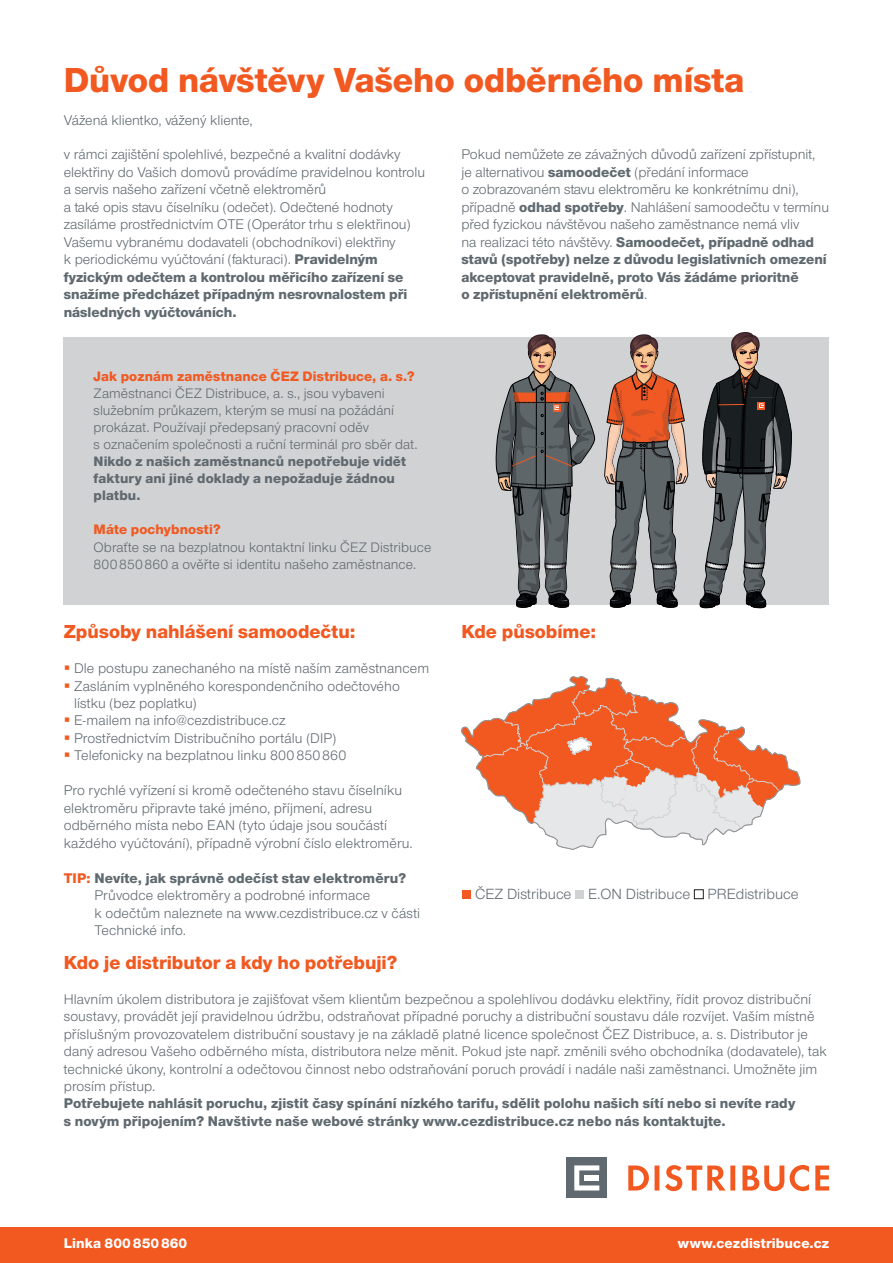
<style>
.page{position:relative;width:893px;height:1263px;background:#fff}
.page>*{position:absolute;margin:0;border:0;box-sizing:border-box;transform-origin:0 0}
.t1{font:800 36px "Nimbus CEZOT";color:#f15921}
.t2{font:800 19.5px "Nimbus CEZOT";color:#f15921}
.t3{font:15.3px "Nimbus CEZOT";color:#5f696f}
.t4{font:14.55px/17.4px "Nimbus CEZOT";color:#5f696f}
.t5{font:800 14.55px/17.4px "Nimbus CEZOT";letter-spacing:.01em;color:#5f696f}
.t6{font:800 14.55px "Nimbus CEZOT";letter-spacing:.01em;color:#fff}
.t7{font:14.25px/17.1px "Nimbus CEZOT";letter-spacing:.005em;color:#5f696f}
.t8{font:800 14.25px/17.1px "Nimbus CEZOT";letter-spacing:.01em;color:#5f696f}
.t9{font:800 14.25px "Nimbus CEZOT";letter-spacing:.01em;color:#f15921}
.s1{font-weight:800}
.s2{color:#f15921}
.s3{font-weight:800;color:#f15921}
</style>
<div class="page">
<div style="left:567px;top:1158px;width:40px;height:40px;background:#5f696f"></div>
<svg style="left:574px;top:1165px;width:25px;height:25px"></svg>
<div style="left:584px;top:1175px;width:15px;height:5px;background:#fff"></div>
<svg style="left:628px;top:1165px;width:201px;height:26px"></svg>
<div style="left:64px;top:337px;width:765px;height:268px;background:#d1d2d4"></div>
<svg style="left:604px;top:334px;width:84px;height:274px"></svg>
<svg style="left:700px;top:332px;width:92px;height:277px"></svg>
<svg style="left:496px;top:334px;width:99px;height:274px"></svg>
<div style="left:0;top:1228px;width:893px;height:35px;background:#f15921"></div>
<svg style="left:461px;top:676px;width:340px;height:174px"></svg>
<div style="left:462px;top:890px;width:9px;height:9px;background:#f15921"></div>
<div style="left:575px;top:890px;width:9px;height:9px;background:#d1d2d4"></div>
<div style="left:694px;top:889px;width:10px;height:10px;border:1px solid #231f20"></div>
<h1 class="t1" style="left:64px;top:59px;width:682px">Důvod návštěvy Vašeho odběrného místa</h1>
<p class="t4" style="left:64px;top:111px;width:190px">Vážená klientko, vážený kliente,</p>
<p class="t4" style="left:64px;top:146px;width:363px">v rámci zajištění spolehlivé, bezpečné a kvalitní dodávky elektřiny do Vašich domovů provádíme pravidelnou kontrolu a servis našeho zařízení včetně elektroměrů<br>a také opis stavu číselníku (odečet). Odečtené hodnoty zasíláme prostřednictvím OTE (Operátor trhu s elektřinou)<br>Vašemu vybranému dodavateli (obchodníkovi) elektřiny<br>k periodickému vyúčtování (fakturaci). <span class="s1">Pravidelným fyzickým odečtem a kontrolou měřicího zařízení se snažíme předcházet případným nesrovnalostem při následných vyúčtováních.</span></p>
<p class="t4" style="left:461px;top:146px;width:369px">Pokud nemůžete ze závažných důvodů zařízení zpřístupnit, je alternativou <span class="s1">samoodečet</span> (předání informace<br>o zobrazovaném stavu elektroměru ke konkrétnímu dni), případně <span class="s1">odhad spotřeby</span>. Nahlášení samoodečtu v termínu před fyzickou návštěvou našeho zaměstnance nemá vliv<br>na realizaci této návštěvy. <span class="s1">Samoodečet, případně odhad stavů (spotřeby) nelze z důvodu legislativních omezení akceptovat pravidelně, proto Vás žádáme prioritně<br>o zpřístupnění elektroměrů</span>.</p>
<p class="t9" style="left:94px;top:368px;width:323px">Jak poznám zaměstnance ČEZ Distribuce, a. s.?</p>
<p class="t7" style="left:94px;top:384px;width:326px">Zaměstnanci ČEZ Distribuce, a. s., jsou vybaveni služebním průkazem, kterým se musí na požádání prokázat. Používají předepsaný pracovní oděv<br>s označením společnosti a ruční terminál pro sběr dat.</p>
<p class="t8" style="left:94px;top:453px;width:314px">Nikdo z našich zaměstnanců nepotřebuje vidět faktury ani jiné doklady a nepožaduje žádnou platbu.</p>
<p class="t9" style="left:94px;top:521px;width:129px">Máte pochybnosti?</p>
<p class="t7" style="left:94px;top:538px;width:339px">Obraťte se na bezplatnou kontaktní linku ČEZ Distribuce<br>800850860 a ověřte si identitu našeho zaměstnance.</p>
<h2 class="t2" style="left:64px;top:620px;width:293px">Způsoby nahlášení samoodečtu:</h2>
<h2 class="t2" style="left:461px;top:620px;width:136px">Kde působíme:</h2>
<p class="t4" style="left:64px;top:660px;width:367px"><span class="s2">▪</span> Dle postupu zanechaného na místě naším zaměstnancem</p>
<p class="t4" style="left:74px;top:677px;width:327px;text-indent:-10px"><span class="s2">▪</span> Zasláním vyplněného korespondenčního odečtového lístku (bez poplatku)</p>
<p class="t4" style="left:64px;top:712px;width:223px"><span class="s2">▪</span> E-mailem na info@cezdistribuce.cz</p>
<p class="t4" style="left:64px;top:729px;width:274px"><span class="s2">▪</span> Prostřednictvím Distribučního portálu (DIP)</p>
<p class="t4" style="left:64px;top:747px;width:284px"><span class="s2">▪</span> Telefonicky na bezplatnou linku 800850860</p>
<p class="t4" style="left:64px;top:782px;width:351px">Pro rychlé vyřízení si kromě odečteného stavu číselníku elektroměru připravte také jméno, příjmení, adresu odběrného místa nebo EAN (tyto údaje jsou součástí každého vyúčtování), případně výrobní číslo elektroměru.</p>
<p class="t4" style="left:94px;top:869px;width:327px;text-indent:-31px"><span class="s3">TIP:</span> <span class="s1">Nevíte, jak správně odečíst stav elektroměru?<br></span>Průvodce elektroměry a podrobné informace<br>k odečtům naleznete na www.cezdistribuce.cz v části Technické info.</p>
<h2 class="t2" style="left:64px;top:951px;width:335px">Kdo je distributor a kdy ho potřebuji?</h2>
<p class="t4" style="left:64px;top:990px;width:764px">Hlavním úkolem distributora je zajišťovat všem klientům bezpečnou a spolehlivou dodávku elektřiny, řídit provoz distribuční soustavy, provádět její pravidelnou údržbu, odstraňovat případné poruchy a distribuční soustavu dále rozvíjet. Vaším místně příslušným provozovatelem distribuční soustavy je na základě platné licence společnost ČEZ Distribuce, a. s. Distributor je daný adresou Vašeho odběrného místa, distributora nelze měnit. Pokud jste např. změnili svého obchodníka (dodavatele), tak technické úkony, kontrolní a odečtovou činnost nebo odstraňování poruch provádí i nadále naši zaměstnanci. Umožněte jim prosím přístup.</p>
<p class="t5" style="left:64px;top:1095px;width:733px">Potřebujete nahlásit poruchu, zjistit časy spínání nízkého tarifu, sdělit polohu našich sítí nebo si nevíte rady s novým připojením? Navštivte naše webové stránky www.cezdistribuce.cz nebo nás kontaktujte.</p>
<p class="t3" style="left:475px;top:885px;width:325px">ČEZ Distribuce E.ON Distribuce PREdistribuce</p>
<p class="t6" style="left:64px;top:1235px;width:125px">Linka 800850860</p>
<p class="t6" style="left:678px;top:1235px;width:153px">www.cezdistribuce.cz</p>
</div>
